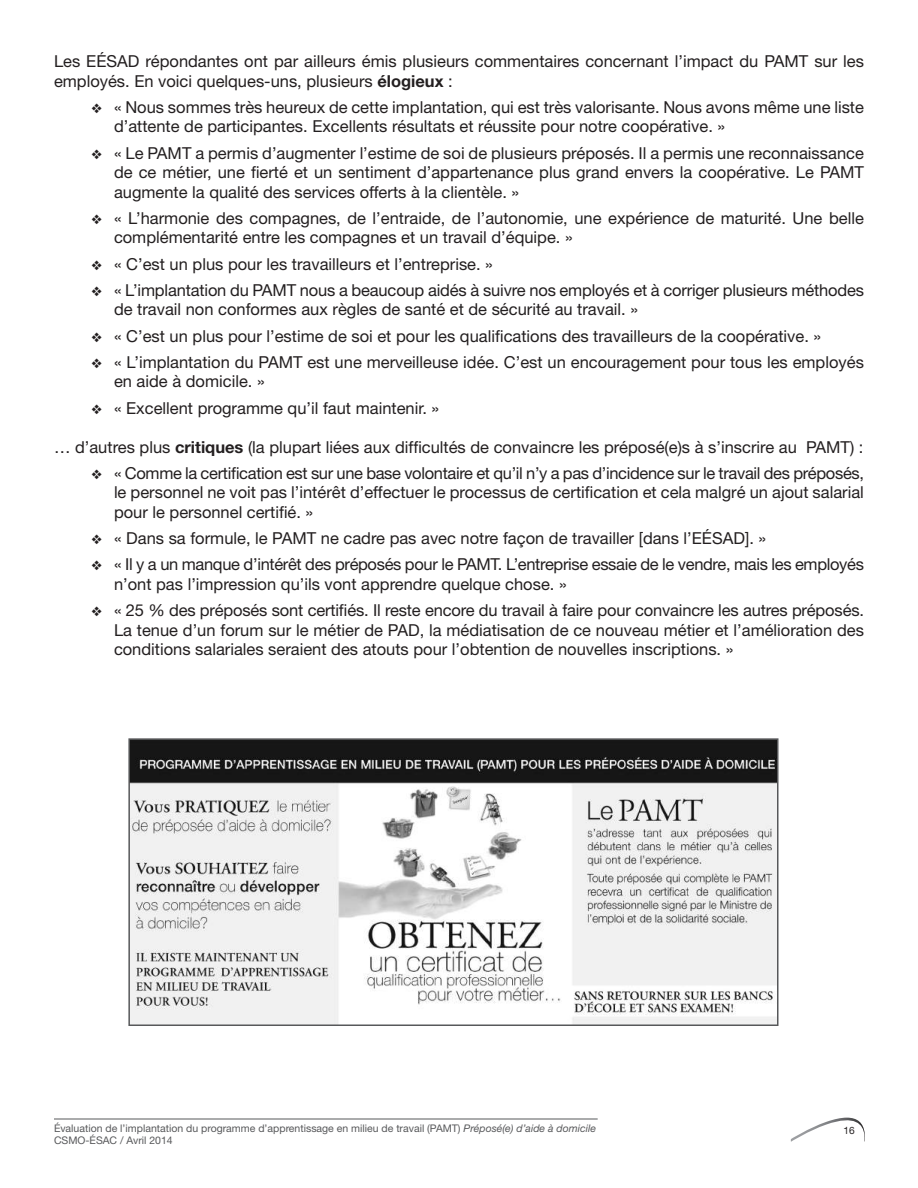
<style>
.page{position:relative;width:918px;height:1188px;background:#fff}
.page>*{position:absolute;margin:0;border:0;box-sizing:border-box;transform-origin:0 0}
.t1{font:16.5px/19.5px "Helvetica Neue";color:#231f20}
.t2{font:16.5px/19.5px "Helvetica Neue";letter-spacing:-.02em;color:#231f20}
.t3{font:10.5px/12.6px "Helvetica Neue";color:#57585a}
.t4{font:10.2px "Helvetica Neue";color:#231f20}
.s1{font-weight:700}
.s2{font-style:italic}
</style>
<div class="page">
<hr style="left:54px;top:1119px;width:544px;height:1px;background:#57585a">
<svg style="left:791px;top:1117px;width:74px;height:25px"></svg>
<img style="left:131px;top:741px;width:644px;height:282px">
<div style="left:128px;top:738px;width:650px;height:288px;border:2px solid #57585a"></div>
<p class="t1" style="left:54px;top:51px;width:812px">Les EÉSAD répondantes ont par ailleurs émis plusieurs commentaires concernant l’impact du PAMT sur les employés. En voici quelques-uns, plusieurs <span class="s1">élogieux</span> :</p>
<p class="t1" style="left:114px;top:97px;width:751px;text-indent:-22px">❖ « Nous sommes très heureux de cette implantation, qui est très valorisante. Nous avons même une liste d’attente de participantes. Excellents résultats et réussite pour notre coopérative. »</p>
<p class="t1" style="left:114px;top:143px;width:752px;text-align:justify;text-indent:-22px">❖ « Le PAMT a permis d’augmenter l’estime de soi de plusieurs préposés. Il a permis une reconnaissance de ce métier, une fierté et un sentiment d’appartenance plus grand envers la coopérative. Le PAMT augmente la qualité des services offerts à la clientèle. »</p>
<p class="t1" style="left:114px;top:208px;width:751px;text-indent:-22px">❖ « L’harmonie des compagnes, de l’entraide, de l’autonomie, une expérience de maturité. Une belle complémentarité entre les compagnes et un travail d’équipe. »</p>
<p class="t1" style="left:92px;top:254px;width:403px">❖ « C’est un plus pour les travailleurs et l’entreprise. »</p>
<p class="t1" style="left:114px;top:280px;width:751px;text-indent:-22px">❖ « L’implantation du PAMT nous a beaucoup aidés à suivre nos employés et à corriger plusieurs méthodes de travail non conformes aux règles de santé et de sécurité au travail. »</p>
<p class="t1" style="left:92px;top:326px;width:731px">❖ « C’est un plus pour l’estime de soi et pour les qualifications des travailleurs de la coopérative. »</p>
<p class="t1" style="left:114px;top:352px;width:751px;text-indent:-22px">❖ « L’implantation du PAMT est une merveilleuse idée. C’est un encouragement pour tous les employés en aide à domicile. »</p>
<p class="t1" style="left:92px;top:398px;width:349px">❖ « Excellent programme qu’il faut maintenir. »</p>
<p class="t1" style="left:54px;top:437px;width:811px">… d’autres plus <span class="s1">critiques</span> (la plupart liées aux difficultés de convaincre les préposé(e)s à s’inscrire au PAMT) :</p>
<p class="t1" style="left:114px;top:463px;width:752px;text-align:justify;text-indent:-22px">❖ « Comme la certification est sur une base volontaire et qu’il n’y a pas d’incidence sur le travail des préposés, le personnel ne voit pas l’intérêt d’effectuer le processus de certification et cela malgré un ajout salarial pour le personnel certifié. »</p>
<p class="t1" style="left:92px;top:528px;width:676px">❖ « Dans sa formule, le PAMT ne cadre pas avec notre façon de travailler [dans l’EÉSAD]. »</p>
<p class="t2" style="left:114px;top:554px;width:752px;text-indent:-22px">❖ « Il y a un manque d’intérêt des préposés pour le PAMT. L’entreprise essaie de le vendre, mais les employés n’ont pas l’impression qu’ils vont apprendre quelque chose. »</p>
<p class="t1" style="left:114px;top:600px;width:752px;text-align:justify;text-indent:-22px">❖ « 25 % des préposés sont certifiés. Il reste encore du travail à faire pour convaincre les autres préposés.<br>La tenue d’un forum sur le métier de PAD, la médiatisation de ce nouveau métier et l’amélioration des conditions salariales seraient des atouts pour l’obtention de nouvelles inscriptions. »</p>
<p class="t3" style="left:54px;top:1122px;width:544px">Évaluation de l’implantation du programme d’apprentissage en milieu de travail (PAMT) <span class="s2">Préposé(e) d’aide à domicile<br></span>CSMO-ÉSAC / Avril 2014</p>
<p class="t4" style="left:844px;top:1124px;width:13px">16</p>
</div>
